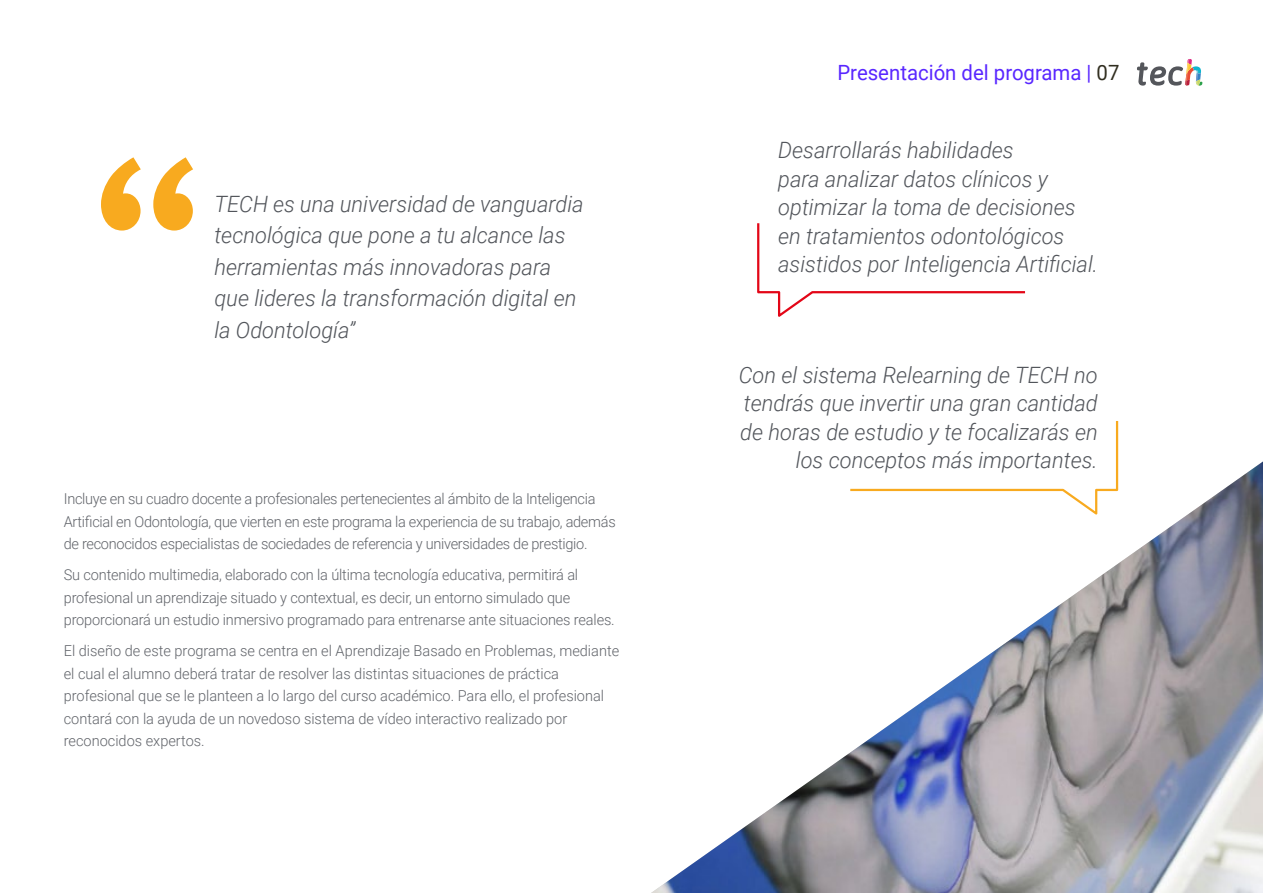
<style>
.page{position:relative;width:1263px;height:893px;background:#fff}
.page>*{position:absolute;margin:0;border:0;box-sizing:border-box;transform-origin:0 0}
.t1{font:italic 300 22.5px/28.5px "Roboto";color:#52555b}
.t2{font:21px "Roboto";color:#5927ff}
.t3{font:300 15px/22.5px "Roboto";letter-spacing:-.01em;color:#61646a}
.s1{color:#312e20}
</style>
<div class="page">
<img style="left:651px;top:461px;width:612px;height:432px">
<svg style="left:101px;top:157px;width:92px;height:74px"></svg>
<svg style="left:848px;top:421px;width:271px;height:97px"></svg>
<svg style="left:757px;top:223px;width:269px;height:94px"></svg>
<svg style="left:1137px;top:59px;width:65px;height:27px"></svg>
<h1 class="t1" style="left:214px;top:187px;width:371px;line-height:31.5px">TECH es una universidad de vanguardia tecnológica que pone a tu alcance las herramientas más innovadoras para que lideres la transformación digital en la Odontología”</h1>
<p class="t3" style="left:64px;top:487px;width:553px">Incluye en su cuadro docente a profesionales pertenecientes al ámbito de la Inteligencia<br>Artificial en Odontología, que vierten en este programa la experiencia de su trabajo, además de reconocidos especialistas de sociedades de referencia y universidades de prestigio.</p>
<p class="t3" style="left:64px;top:563px;width:552px">Su contenido multimedia, elaborado con la última tecnología educativa, permitirá al profesional un aprendizaje situado y contextual, es decir, un entorno simulado que proporcionará un estudio inmersivo programado para entrenarse ante situaciones reales.</p>
<p class="t3" style="left:64px;top:639px;width:557px">El diseño de este programa se centra en el Aprendizaje Basado en Problemas, mediante el cual el alumno deberá tratar de resolver las distintas situaciones de práctica profesional que se le planteen a lo largo del curso académico. Para ello, el profesional contará con la ayuda de un novedoso sistema de vídeo interactivo realizado por reconocidos expertos.</p>
<h2 class="t2" style="left:837px;top:57px;width:284px">Presentación del programa | <span class="s1">07</span></h2>
<h1 class="t1" style="left:778px;top:135px;width:321px">Desarrollarás habilidades<br>para analizar datos clínicos y optimizar la toma de decisiones en tratamientos odontológicos asistidos por Inteligencia Artificial.</h1>
<h1 class="t1" style="left:739px;top:359px;width:361px;text-align:right">Con el sistema Relearning de TECH no tendrás que invertir una gran cantidad de horas de estudio y te focalizarás en los conceptos más importantes.</h1>
</div>
